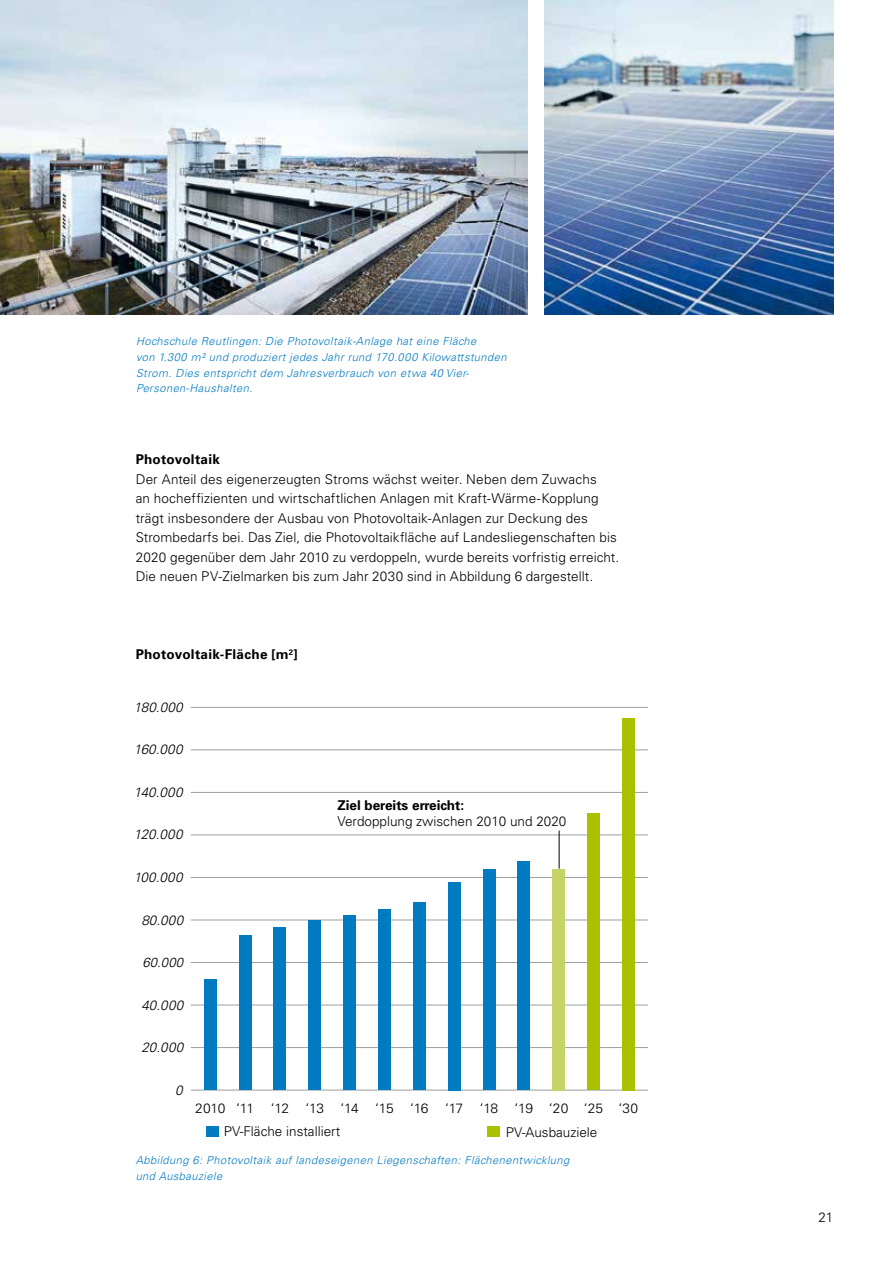
<style>
.page{position:relative;width:893px;height:1263px;background:#fff}
.page>*{position:absolute;margin:0;border:0;box-sizing:border-box;transform-origin:0 0}
.t1{font:300 13.5px/19.5px "Univers";letter-spacing:.005em;color:#000}
.t2{font:700 13.5px "Univers";letter-spacing:.01em;color:#000}
.t3{font:italic 300 13.5px "Univers";letter-spacing:.02em;color:#000}
.t4{font:italic 300 13.2px "Univers";color:#000}
.t5{font:italic 300 11.1px/15.8px "Univers";letter-spacing:.04em;color:#007bc2}
</style>
<div class="page">
<hr style="left:191px;top:1047px;width:457px;height:1px;background:#9c9e9f">
<hr style="left:191px;top:1005px;width:457px;height:1px;background:#9c9e9f">
<hr style="left:191px;top:962px;width:457px;height:1px;background:#9c9e9f">
<hr style="left:191px;top:920px;width:457px;height:1px;background:#9c9e9f">
<hr style="left:191px;top:877px;width:457px;height:1px;background:#9c9e9f">
<hr style="left:191px;top:834px;width:457px;height:1px;background:#9c9e9f">
<hr style="left:191px;top:792px;width:457px;height:1px;background:#9c9e9f">
<hr style="left:191px;top:1090px;width:457px;height:1px;background:#9c9e9f">
<hr style="left:191px;top:749px;width:457px;height:1px;background:#9c9e9f">
<hr style="left:191px;top:707px;width:457px;height:1px;background:#9c9e9f">
<div style="left:239px;top:935px;width:13px;height:155px;background:#007bc2"></div>
<div style="left:204px;top:979px;width:13px;height:111px;background:#007bc2"></div>
<div style="left:308px;top:921px;width:13px;height:169px;background:#007bc2"></div>
<div style="left:274px;top:928px;width:12px;height:162px;background:#007bc2"></div>
<div style="left:378px;top:909px;width:13px;height:181px;background:#007bc2"></div>
<div style="left:343px;top:915px;width:13px;height:175px;background:#007bc2"></div>
<div style="left:448px;top:882px;width:13px;height:208px;background:#007bc2"></div>
<div style="left:413px;top:903px;width:13px;height:187px;background:#007bc2"></div>
<div style="left:517px;top:861px;width:13px;height:229px;background:#007bc2"></div>
<div style="left:483px;top:869px;width:12px;height:221px;background:#007bc2"></div>
<div style="left:587px;top:814px;width:13px;height:276px;background:#abc100"></div>
<div style="left:552px;top:869px;width:13px;height:221px;background:#c6d367"></div>
<div style="left:622px;top:718px;width:13px;height:372px;background:#abc100"></div>
<div style="left:487px;top:1126px;width:13px;height:10px;background:#abc100"></div>
<div style="left:206px;top:1126px;width:13px;height:10px;background:#007bc2"></div>
<hr style="left:559px;top:831px;width:1px;height:38px;background:#000">
<img style="left:544px;top:0;width:289px;height:315px">
<img style="left:0;top:0;width:527px;height:315px">
<p class="t5" style="left:136px;top:333px;width:372px">Hochschule Reutlingen: Die Photovoltaik-Anlage hat eine Fläche<br>von 1.300 m² und produziert jedes Jahr rund 170.000 Kilowattstunden Strom. Dies entspricht dem Jahresverbrauch von etwa 40 Vier-Personen-Haushalten.</p>
<p class="t2" style="left:136px;top:451px;width:86px">Photovoltaik</p>
<p class="t1" style="left:136px;top:469px;width:485px">Der Anteil des eigenerzeugten Stroms wächst weiter. Neben dem Zuwachs<br>an hocheffizienten und wirtschaftlichen Anlagen mit Kraft-Wärme-Kopplung trägt insbesondere der Ausbau von Photovoltaik-Anlagen zur Deckung des Strombedarfs bei. Das Ziel, die Photovoltaikfläche auf Landesliegenschaften bis 2020 gegenüber dem Jahr 2010 zu verdoppeln, wurde bereits vorfristig erreicht.<br>Die neuen PV-Zielmarken bis zum Jahr 2030 sind in Abbildung 6 dargestellt.</p>
<p class="t2" style="left:136px;top:646px;width:163px">Photovoltaik-Fläche [m<sup>2</sup>]</p>
<p class="t3" style="left:134px;top:699px;width:50px">180.000</p>
<p class="t3" style="left:134px;top:741px;width:50px">160.000</p>
<p class="t3" style="left:134px;top:784px;width:50px">140.000</p>
<p class="t3" style="left:134px;top:826px;width:50px">120.000</p>
<p class="t3" style="left:134px;top:869px;width:50px">100.000</p>
<p class="t3" style="left:141px;top:911px;width:43px">80.000</p>
<p class="t4" style="left:142px;top:954px;width:42px">60.000</p>
<p class="t3" style="left:141px;top:996px;width:43px">40.000</p>
<p class="t3" style="left:141px;top:1039px;width:43px">20.000</p>
<p class="t3" style="left:175px;top:1082px;width:9px">0</p>
<p class="t2" style="left:338px;top:796px;width:128px">Ziel bereits erreicht:</p>
<p class="t1" style="left:337px;top:811px;width:230px">Verdopplung zwischen 2010 und 2020</p>
<p class="t1" style="left:506px;top:1096px;width:134px;line-height:23.4px;text-indent:-311px">2010 ‘11 ‘12 ‘13 ‘14 ‘15 ‘16 ‘17 ‘18 ‘19 ‘20 ‘25 ‘30<br>PV-Ausbauziele</p>
<p class="t1" style="left:224px;top:1121px;width:118px">PV-Fläche installiert</p>
<p class="t5" style="left:136px;top:1152px;width:435px">Abbildung 6: Photovoltaik auf landeseigenen Liegenschaften: Flächenentwicklung und Ausbauziele</p>
<p class="t1" style="left:818px;top:1207px;width:17px">21</p>
</div>
